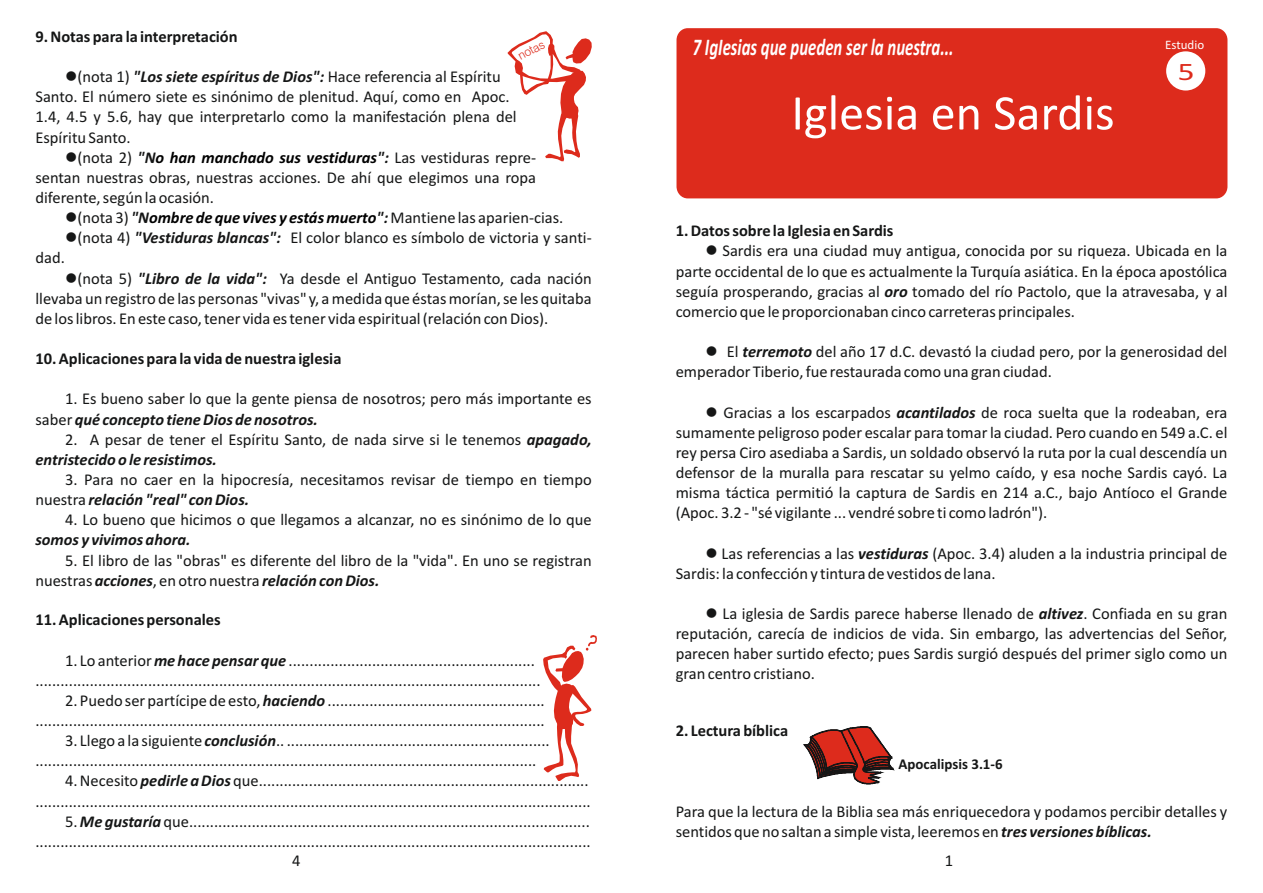
<style>
.page{position:relative;width:1263px;height:893px;background:#fff}
.page>*{position:absolute;margin:0;border:0;box-sizing:border-box;transform-origin:0 0}
.t1{font:50.25px "Calibri";color:#fff}
.t2{font:25.2px "Calibri";color:#dd2b1c;scale:1.32 1}
.t3{font:italic 700 24px "Calibri";color:#fff;scale:.7 1}
.t4{font:16.5px/20.1px "Calibri";color:#151616}
.t5{font:700 16.5px "Calibri";color:#151616}
.t6{font:italic 700 16.5px "Calibri";color:#151616}
.t7{font:700 15px "Calibri";color:#151616}
.t8{font:12.9px "Calibri";color:#fff}
.t9{font:300 12px "Swiss 721 BT";color:#dd2b1c}
.s1{font-weight:700;font-style:italic}
.s2{font-weight:700;font-style:italic;color:#000}
</style>
<div class="page">
<div style="left:676px;top:28px;width:551px;height:170px;background:#dd2b1c;border-radius:12px"></div>
<svg style="left:803px;top:726px;width:91px;height:58px"></svg>
<svg style="left:507px;top:31px;width:85px;height:130px"></svg>
<svg style="left:543px;top:635px;width:54px;height:146px"></svg>
<div style="left:1166px;top:51px;width:39px;height:40px;background:#fff;border-radius:50%"></div>
<p class="t5" style="left:35px;top:29px;width:204px">9. Notas para la interpretación</p>
<p class="t4" style="left:35px;top:68px;width:483px;text-indent:30px">●(nota 1) <span class="s1">"Los siete espíritus de Dios":</span> Hace referencia al Espíritu Santo. El número siete es sinónimo de plenitud. Aquí, como en Apoc.<br>1.4, 4.5 y 5.6, hay que interpretarlo como la manifestación plena del Espíritu Santo.</p>
<p class="t4" style="left:35px;top:149px;width:502px;text-align:justify;text-indent:30px">●(nota 2) <span class="s1">"N</span><span class="s2">o han manchado sus vestiduras</span><span class="s1">":</span> Las vestiduras repre&shy;sentan nuestras obras, nuestras acciones. De ahí que elegimos una ropa diferente, según la ocasión.</p>
<p class="t4" style="left:65px;top:209px;width:500px">●(nota 3) <span class="s1">"N</span><span class="s2">ombre de que vives y estás muerto</span><span class="s1">":</span> Mantiene las aparien-cias.</p>
<p class="t4" style="left:65px;top:229px;width:528px">●(nota 4) <span class="s1">"Vestiduras blancas":</span> El color blanco es símbolo de victoria y santi-</p>
<p class="t4" style="left:35px;top:249px;width:31px">dad.</p>
<p class="t4" style="left:35px;top:269px;width:558px;text-align:justify;text-indent:30px">●(nota 5) <span class="s1">"Libro de la vida":</span> Ya desde el Antiguo Testamento, cada nación llevaba un registro de las personas "vivas" y, a medida que éstas morían, se les quitaba de los libros. En este caso, tener vida es tener vida espiritual (relación con Dios).</p>
<p class="t5" style="left:35px;top:352px;width:307px">10. Aplicaciones para la vida de nuestra iglesia</p>
<p class="t4" style="left:35px;top:390px;width:558px;text-indent:30px">1. Es bueno saber lo que la gente piensa de nosotros; pero más importante es saber <span class="s1">qué concepto tiene Dios de nosotros.</span></p>
<p class="t4" style="left:35px;top:431px;width:558px;text-indent:30px">2. A pesar de tener el Espíritu Santo, de nada sirve si le tenemos <span class="s1">apagado, entristecido o le resistimos.</span></p>
<p class="t4" style="left:35px;top:471px;width:558px;text-indent:30px">3. Para no caer en la hipocresía, necesitamos revisar de tiempo en tiempo nuestra <span class="s1">relación "real" con Dios.</span></p>
<p class="t4" style="left:65px;top:511px;width:528px">4. Lo bueno que hicimos o que llegamos a alcanzar, no es sinónimo de lo que</p>
<p class="t6" style="left:35px;top:533px;width:157px">somos y vivimos ahora.</p>
<p class="t4" style="left:35px;top:551px;width:558px;text-indent:30px">5. El libro de las "obras" es diferente del libro de la "vida". En uno se registran nuestras <span class="s1">acciones</span>, en otro nuestra <span class="s1">relación con Dios.</span></p>
<p class="t5" style="left:35px;top:613px;width:187px">11. Aplicaciones personales</p>
<p class="t4" style="left:35px;top:651px;width:507px;text-indent:30px">1. Lo anterior <span class="s1">me hace pensar que</span> ........................................................... .........................................................................................................................</p>
<p class="t4" style="left:35px;top:692px;width:511px;text-align:right">2. Puedo ser partícipe de esto, <span class="s1">haciendo</span> .................................................... ..........................................................................................................................</p>
<p class="t4" style="left:35px;top:732px;width:516px;text-indent:30px">3. Llego a la siguiente <span class="s1">conclusión</span>.. ............................................................... ........................................................................................................................</p>
<p class="t4" style="left:35px;top:772px;width:557px;text-align:right">4. Necesito <span class="s1">pedirle a Dios</span> que............................................................................... .....................................................................................................................................</p>
<p class="t4" style="left:35px;top:812px;width:557px;text-align:right">5. <span class="s1">Me gustaría</span> que................................................................................................ .....................................................................................................................................</p>
<p class="t9" style="left:516px;top:52px;width:30px;rotate:-28deg">notas</p>
<h3 class="t3" style="left:693px;top:37px;width:374px">7 IgIesias que pueden ser la nuestra...</h3>
<h1 class="t1" style="left:791px;top:92px;width:325px">Iglesia en Sardis</h1>
<p class="t8" style="left:1165px;top:39px;width:40px">Estudio</p>
<h2 class="t2" style="left:1178px;top:61px;width:14px">5</h2>
<p class="t5" style="left:676px;top:224px;width:219px">1. Datos sobre la Iglesia en Sardis</p>
<p class="t4" style="left:676px;top:242px;width:553px;text-align:justify;text-indent:30px">● Sardis era una ciudad muy antigua, conocida por su riqueza. Ubicada en la parte occidental de lo que es actualmente la Turquía asiática. En la época apostólica seguía prosperando, gracias al <span class="s1">oro</span> tomado del río Pactolo, que la atravesaba, y al comercio que le proporcionaban cinco carreteras principales.</p>
<p class="t4" style="left:676px;top:343px;width:553px;text-indent:30px">● El <span class="s1">terremoto</span> del año 17 d.C. devastó la ciudad pero, por la generosidad del emperador Tiberio, fue restaurada como una gran ciudad.</p>
<p class="t4" style="left:676px;top:403px;width:553px;text-align:justify;text-indent:30px">● Gracias a los escarpados <span class="s1">acantilados</span> de roca suelta que la rodeaban, era sumamente peligroso poder escalar para tomar la ciudad. Pero cuando en 549 a.C. el rey persa Ciro asediaba a Sardis, un soldado observó la ruta por la cual descendía un defensor de la muralla para rescatar su yelmo caído, y esa noche Sardis cayó. La misma táctica permitió la captura de Sardis en 214 a.C., bajo Antíoco el Grande (Apoc. 3.2 - "sé vigilante ... vendré sobre ti como ladrón").</p>
<p class="t4" style="left:676px;top:544px;width:553px;text-indent:30px">● Las referencias a las <span class="s1">vestiduras</span> (Apoc. 3.4) aluden a la industria principal de<br>Sardis: la confección y tintura de vestidos de lana.</p>
<p class="t4" style="left:676px;top:605px;width:553px;text-align:justify;text-indent:30px">● La iglesia de Sardis parece haberse llenado de <span class="s1">altivez</span>. Confiada en su gran reputación, carecía de indicios de vida. Sin embargo, las advertencias del Señor, parecen haber surtido efecto; pues Sardis surgió después del primer siglo como un gran centro cristiano.</p>
<p class="t5" style="left:676px;top:724px;width:114px">2. Lectura bíblica</p>
<p class="t7" style="left:898px;top:758px;width:106px">Apocalipsis 3.1-6</p>
<p class="t4" style="left:676px;top:803px;width:553px">Para que la lectura de la Biblia sea más enriquecedora y podamos percibir detalles y sentidos que no saltan a simple vista, leeremos en <span class="s1">tres versiones bíblicas.</span></p>
<p class="t4" style="left:292px;top:852px;width:10px">4</p>
<p class="t4" style="left:945px;top:852px;width:10px">1</p>
</div>
